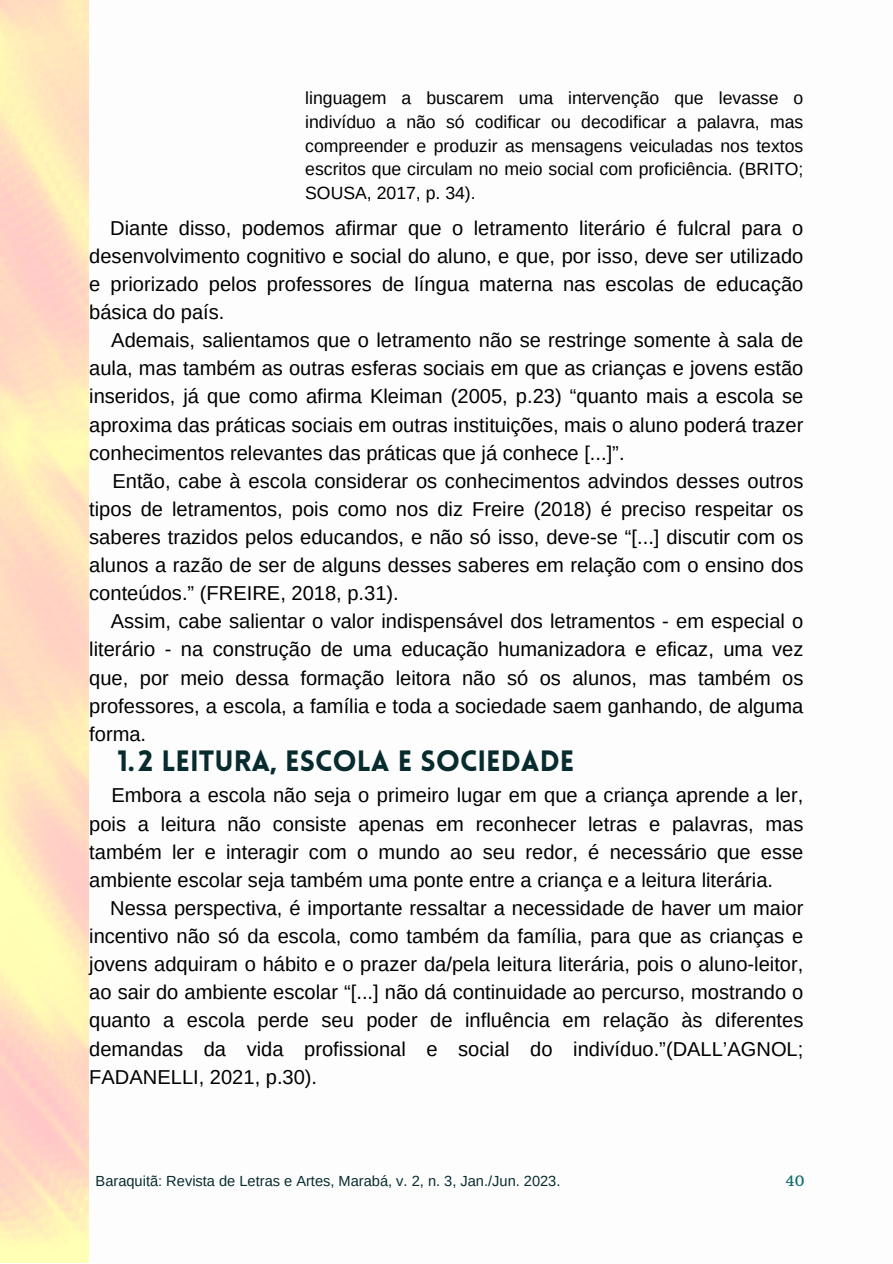
<style>
.page{position:relative;width:893px;height:1264px;background:#fff}
.page>*{position:absolute;margin:0;border:0;box-sizing:border-box;transform-origin:0 0}
.t1{font:900 28.8px "Lovelo";color:#082c2e}
.t2{font:20.1px/28px "Arimo";color:#000;text-align:justify}
.t3{font:17.7px/23.5px "Arimo";color:#000;text-align:justify}
.t4{font:14.55px "Arimo";color:#082c2e}
.t5{font:14.55px "Arbutus Slab";color:#0d6e71}
</style>
<div class="page">
<p class="t3" style="left:305px;top:86px;width:499px">linguagem a buscarem uma intervenção que levasse o indivíduo a não só codificar ou decodificar a palavra, mas compreender e produzir as mensagens veiculadas nos textos escritos que circulam no meio social com proficiência. (BRITO; SOUSA, 2017, p. 34).</p>
<p class="t2" style="left:89px;top:214px;width:715px;text-indent:21px">Diante disso, podemos afirmar que o letramento literário é fulcral para o desenvolvimento cognitivo e social do aluno, e que, por isso, deve ser utilizado e priorizado pelos professores de língua materna nas escolas de educação básica do país.</p>
<p class="t2" style="left:89px;top:326px;width:715px;text-indent:22px">Ademais, salientamos que o letramento não se restringe somente à sala de aula, mas também as outras esferas sociais em que as crianças e jovens estão inseridos, já que como afirma Kleiman (2005, p.23) “quanto mais a escola se aproxima das práticas sociais em outras instituições, mais o aluno poderá trazer conhecimentos relevantes das práticas que já conhece [...]”.</p>
<p class="t2" style="left:89px;top:467px;width:715px;text-indent:23px">Então, cabe à escola considerar os conhecimentos advindos desses outros tipos de letramentos, pois como nos diz Freire (2018) é preciso respeitar os saberes trazidos pelos educandos, e não só isso, deve-se “[...] discutir com os alunos a razão de ser de alguns desses saberes em relação com o ensino dos conteúdos.” (FREIRE, 2018, p.31).</p>
<p class="t2" style="left:89px;top:607px;width:715px;text-indent:22px">Assim, cabe salientar o valor indispensável dos letramentos - em especial o literário - na construção de uma educação humanizadora e eficaz, uma vez que, por meio dessa formação leitora não só os alunos, mas também os professores, a escola, a família e toda a sociedade saem ganhando, de alguma forma.</p>
<p class="t1" style="left:118px;top:749px;width:458px">1.2 LEITURA, ESCOLA E SOCIEDADE</p>
<p class="t2" style="left:89px;top:781px;width:715px;text-indent:22px">Embora a escola não seja o primeiro lugar em que a criança aprende a ler, pois a leitura não consiste apenas em reconhecer letras e palavras, mas também ler e interagir com o mundo ao seu redor, é necessário que esse ambiente escolar seja também uma ponte entre a criança e a leitura literária.</p>
<p class="t2" style="left:89px;top:893px;width:715px;text-indent:21px">Nessa perspectiva, é importante ressaltar a necessidade de haver um maior incentivo não só da escola, como também da família, para que as crianças e jovens adquiram o hábito e o prazer da/pela leitura literária, pois o aluno-leitor, ao sair do ambiente escolar “[...] não dá continuidade ao percurso, mostrando o quanto a escola perde seu poder de influência em relação às diferentes demandas da vida profissional e social do indivíduo.”(DALL’AGNOL; FADANELLI, 2021, p.30).</p>
<p class="t4" style="left:96px;top:1173px;width:466px">Baraquitã: Revista de Letras e Artes, Marabá, v. 2, n. 3, Jan./Jun. 2023.</p>
<p class="t5" style="left:785px;top:1171px;width:21px">40</p>
</div>
